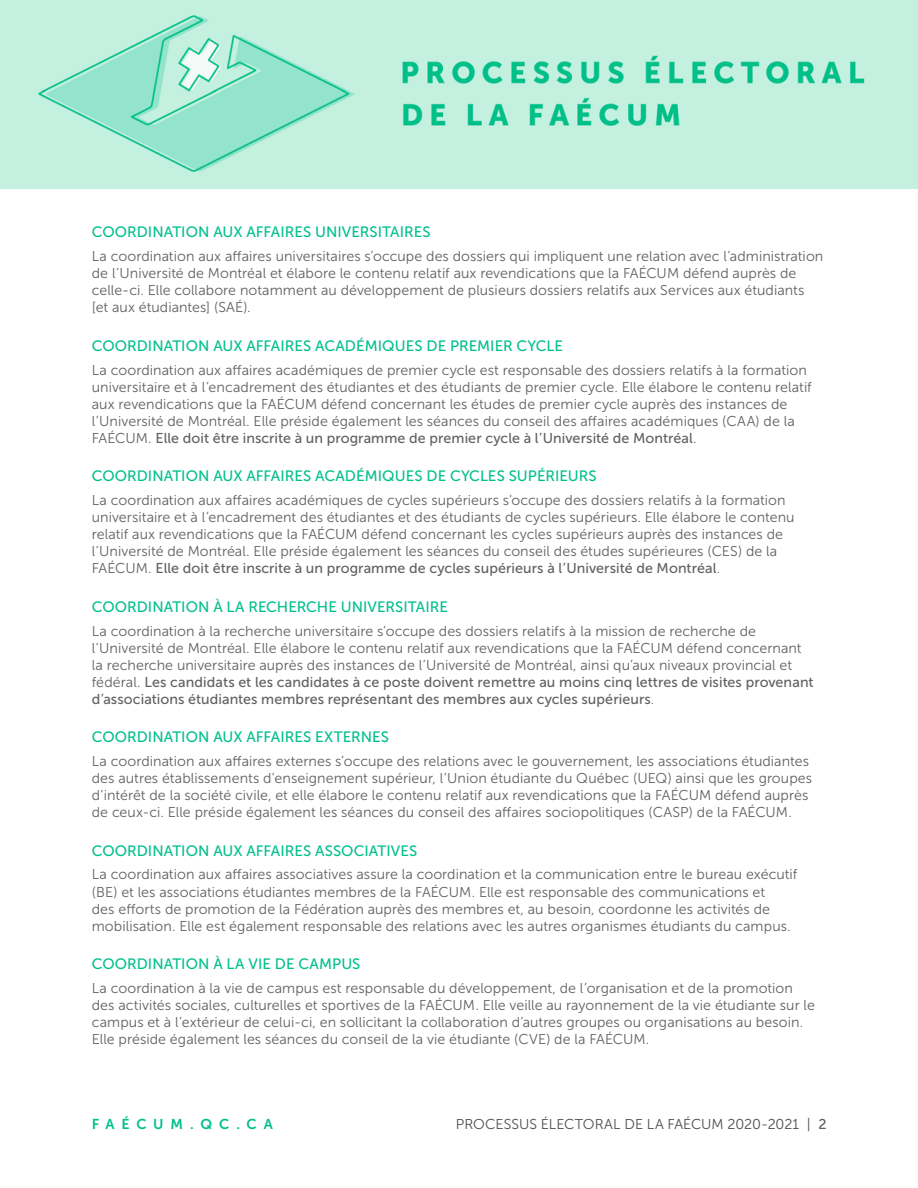
<style>
.page{position:relative;width:918px;height:1188px;background:#fff}
.page>*{position:absolute;margin:0;border:0;box-sizing:border-box;transform-origin:0 0}
.t1{font:15px "Museo Sans 500";letter-spacing:.005em;color:#00c08b}
.t2{font:14.25px/17.1px "Museo Sans 300";letter-spacing:.005em;color:#606163}
.t3{font:14.25px/17.1px "Museo Sans 500";letter-spacing:.005em;color:#606163}
.t4{font:14.25px "Museo Sans 300";color:#4d4d4f}
.t5{font:14.25px "Museo Sans 700";letter-spacing:.475em;color:#00c08b}
.s1{font-family:"Museo Sans 300"}
.s2{font-family:"Museo Sans 500";color:#606163}
</style>
<div class="page">
<img style="left:0;top:0;width:918px;height:189px">
<p class="t1" style="left:92px;top:224px;width:340px">COORDINATION AUX AFFAIRES UNIVERSITAIRES</p>
<p class="t2" style="left:92px;top:248px;width:733px">La coordination aux affaires universitaires s’occupe des dossiers qui impliquent une relation avec l’administration de l’Université de Montréal et élabore le contenu relatif aux revendications que la FAÉCUM défend auprès de celle-ci. Elle collabore notamment au développement de plusieurs dossiers relatifs aux Services aux étudiants [et aux étudiantes] ( SAÉ ).</p>
<p class="t1" style="left:92px;top:337px;width:473px">COORDINATION AUX AFFAIRES ACADÉMIQUES DE PREMIER CYCLE</p>
<p class="t2" style="left:92px;top:361px;width:722px">La coordination aux affaires académiques de premier cycle est responsable des dossiers relatifs à la formation universitaire et à l’encadrement des étudiantes et des étudiants de premier cycle. Elle élabore le contenu relatif aux revendications que la FAÉCUM défend concernant les études de premier cycle auprès des instances de l’Université de Montréal. Elle préside également les séances du conseil des affaires académiques ( CAA ) de la</p>
<p class="t3" style="left:92px;top:430px;width:606px"><span class="s1">FAÉCUM.</span> Elle doit être inscrite à un programme de premier cycle à l’Université de Montréal<span class="s1">.</span></p>
<p class="t1" style="left:92px;top:468px;width:506px">COORDINATION AUX AFFAIRES ACADÉMIQUES DE CYCLES SUPÉRIEURS</p>
<p class="t2" style="left:92px;top:492px;width:704px">La coordination aux affaires académiques de cycles supérieurs s’occupe des dossiers relatifs à la formation universitaire et à l’encadrement des étudiantes et des étudiants de cycles supérieurs. Elle élabore le contenu relatif aux revendications que la FAÉCUM défend concernant les cycles supérieurs auprès des instances de l’Université de Montréal. Elle préside également les séances du conseil des études supérieures ( CES ) de la</p>
<p class="t3" style="left:92px;top:560px;width:630px"><span class="s1">FAÉCUM.</span> Elle doit être inscrite à un programme de cycles supérieurs à l’Université de Montréal<span class="s1">.</span></p>
<p class="t1" style="left:92px;top:598px;width:358px">COORDINATION À LA RECHERCHE UNIVERSITAIRE</p>
<p class="t2" style="left:92px;top:622px;width:711px">La coordination à la recherche universitaire s’occupe des dossiers relatifs à la mission de recherche de l’Université de Montréal. Elle élabore le contenu relatif aux revendications que la FAÉCUM défend concernant la recherche universitaire auprès des instances de l’Université de Montréal, ainsi qu’aux niveaux provincial et</p>
<p class="t3" style="left:92px;top:673px;width:723px"><span class="s1">fédéral.</span> Les candidats et les candidates à ce poste doivent remettre au moins cinq lettres de visites provenant d’associations étudiantes membres représentant des membres aux cycles supérieurs<span class="s1">.</span></p>
<p class="t1" style="left:92px;top:729px;width:299px">COORDINATION AUX AFFAIRES EXTERNES</p>
<p class="t2" style="left:92px;top:753px;width:722px">La coordination aux affaires externes s’occupe des relations avec le gouvernement, les associations étudiantes des autres établissements d’enseignement supérieur, l’Union étudiante du Québec ( UEQ ) ainsi que les groupes d’intérêt de la société civile, et elle élabore le contenu relatif aux revendications que la FAÉCUM défend auprès de ceux-ci. Elle préside également les séances du conseil des affaires sociopolitiques ( CASP ) de la FAÉCUM.</p>
<p class="t1" style="left:92px;top:842px;width:327px">COORDINATION AUX AFFAIRES ASSOCIATIVES</p>
<p class="t2" style="left:92px;top:866px;width:707px">La coordination aux affaires associatives assure la coordination et la communication entre le bureau exécutif ( BE ) et les associations étudiantes membres de la FAÉCUM. Elle est responsable des communications et<br>des efforts de promotion de la Fédération auprès des membres et, au besoin, coordonne les activités de mobilisation. Elle est également responsable des relations avec les autres organismes étudiants du campus.</p>
<p class="t1" style="left:92px;top:956px;width:270px">COORDINATION À LA VIE DE CAMPUS</p>
<p class="t2" style="left:92px;top:980px;width:725px">La coordination à la vie de campus est responsable du développement, de l’organisation et de la promotion des activités sociales, culturelles et sportives de la FAÉCUM. Elle veille au rayonnement de la vie étudiante sur le campus et à l’extérieur de celui-ci, en sollicitant la collaboration d’autres groupes ou organisations au besoin.<br>Elle préside également les séances du conseil de la vie étudiante ( CVE ) de la FAÉCUM.</p>
<p class="t5" style="left:92px;top:1116px;width:183px">FAÉCUM.QC.CA</p>
<p class="t4" style="left:456px;top:1116px;width:372px">PROCESSUS ÉLECTORAL DE LA FAÉCUM 2020-2021 | <span class="s2">2</span></p>
</div>
